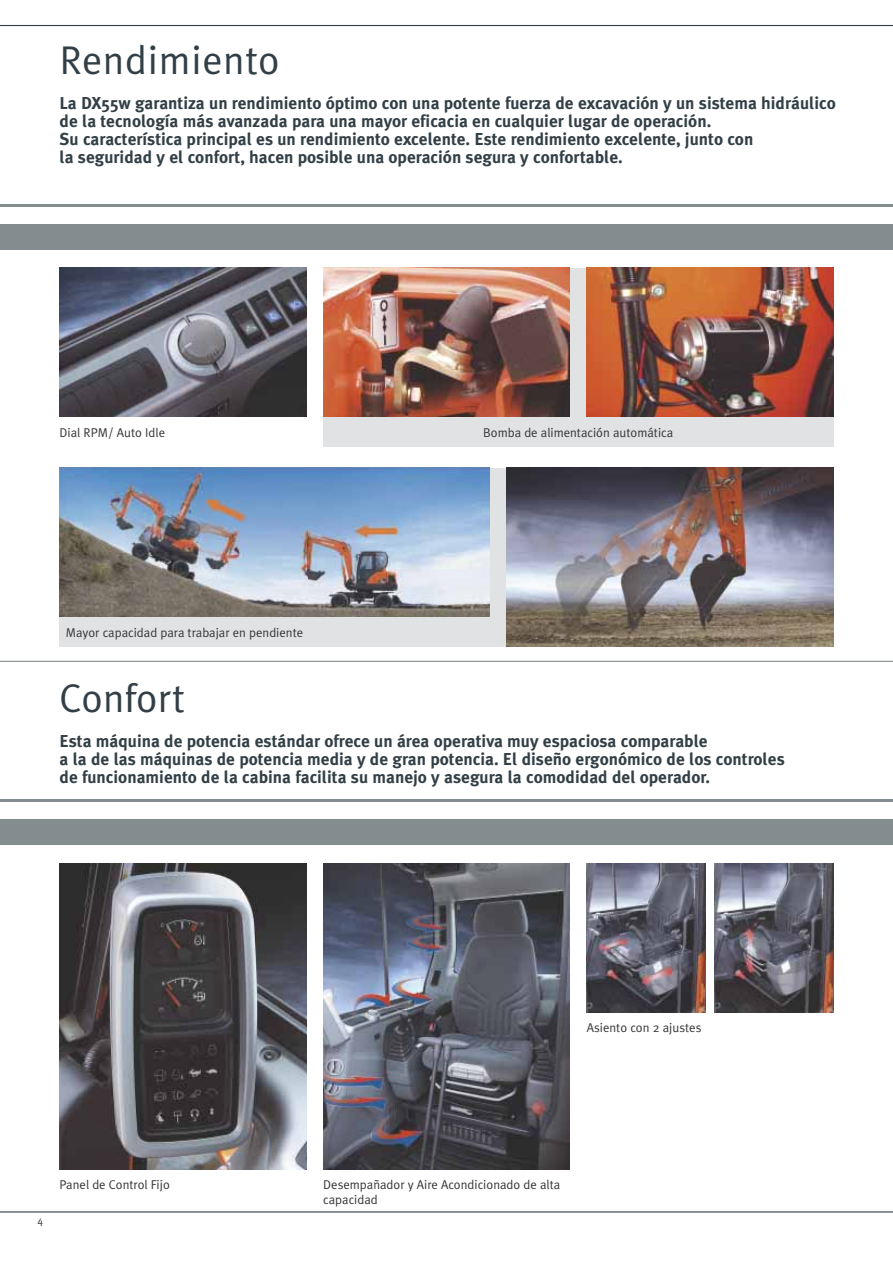
<style>
.page{position:relative;width:893px;height:1263px;background:#fff}
.page>*{position:absolute;margin:0;border:0;box-sizing:border-box;transform-origin:0 0}
.t1{font:40.2px "Meta Pro";color:#323f46}
.t2{font:40.2px "Meta Plus Normal";color:#323f46}
.t3{font:700 17.25px/18px "Meta Plus";color:#323f46}
.t4{font:12.75px/15px "Meta Plus Normal";color:#353638}
.t5{font:10.5px "Meta Plus Normal";color:#353638}
</style>
<div class="page">
<div style="left:60px;top:468px;width:773px;height:178px;background:#e0e2e3"></div>
<div style="left:323px;top:268px;width:510px;height:178px;background:#e0e2e3"></div>
<hr style="left:892px;top:661px;width:1px;height:602px;background:#ebeced">
<hr style="left:0;top:25px;width:893px;height:1px;background:#323f46">
<hr style="left:0;top:1211px;width:893px;height:1px;background:#323f46">
<div style="left:0;top:224px;width:893px;height:25px;background:#848c90"></div>
<hr style="left:0;top:204px;width:893px;height:3px;background:#848c90">
<div style="left:0;top:819px;width:893px;height:26px;background:#848c90"></div>
<hr style="left:0;top:799px;width:893px;height:3px;background:#848c90">
<hr style="left:0;top:661px;width:893px;height:1px;background:#848c90">
<img style="left:60px;top:268px;width:246px;height:149px">
<img style="left:323px;top:268px;width:247px;height:149px">
<img style="left:587px;top:268px;width:246px;height:149px">
<img style="left:714px;top:863px;width:119px;height:149px">
<img style="left:60px;top:863px;width:246px;height:306px">
<img style="left:323px;top:863px;width:246px;height:306px">
<img style="left:587px;top:863px;width:119px;height:149px">
<img style="left:60px;top:468px;width:429px;height:149px">
<img style="left:506px;top:468px;width:327px;height:178px">
<h1 class="t1" style="left:60px;top:45px;width:222px">Rendimiento</h1>
<p class="t3" style="left:60px;top:95px;width:778px">La DX55w garantiza un rendimiento óptimo con una potente fuerza de excavación y un sistema hidráulico de la tecnología más avanzada para una mayor eficacia en cualquier lugar de operación.<br>Su característica principal es un rendimiento excelente. Este rendimiento excelente, junto con<br>la seguridad y el confort, hacen posible una operación segura y confortable.</p>
<p class="t4" style="left:60px;top:426px;width:107px">Dial RPM/ Auto Idle</p>
<p class="t4" style="left:483px;top:426px;width:191px">Bomba de alimentación automática</p>
<p class="t4" style="left:66px;top:626px;width:239px">Mayor capacidad para trabajar en pendiente</p>
<h1 class="t2" style="left:60px;top:683px;width:127px">Confort</h1>
<p class="t3" style="left:60px;top:733px;width:727px">Esta máquina de potencia estándar ofrece un área operativa muy espaciosa comparable<br>a la de las máquinas de potencia media y de gran potencia. El diseño ergonómico de los controles de funcionamiento de la cabina facilita su manejo y asegura la comodidad del operador.</p>
<p class="t4" style="left:587px;top:1021px;width:116px">Asiento con 2 ajustes</p>
<p class="t5" style="left:37px;top:1217px;width:7px">4</p>
<p class="t4" style="left:60px;top:1178px;width:112px">Panel de Control Fijo</p>
<p class="t4" style="left:323px;top:1178px;width:239px">Desempañador y Aire Acondicionado de alta capacidad</p>
</div>
